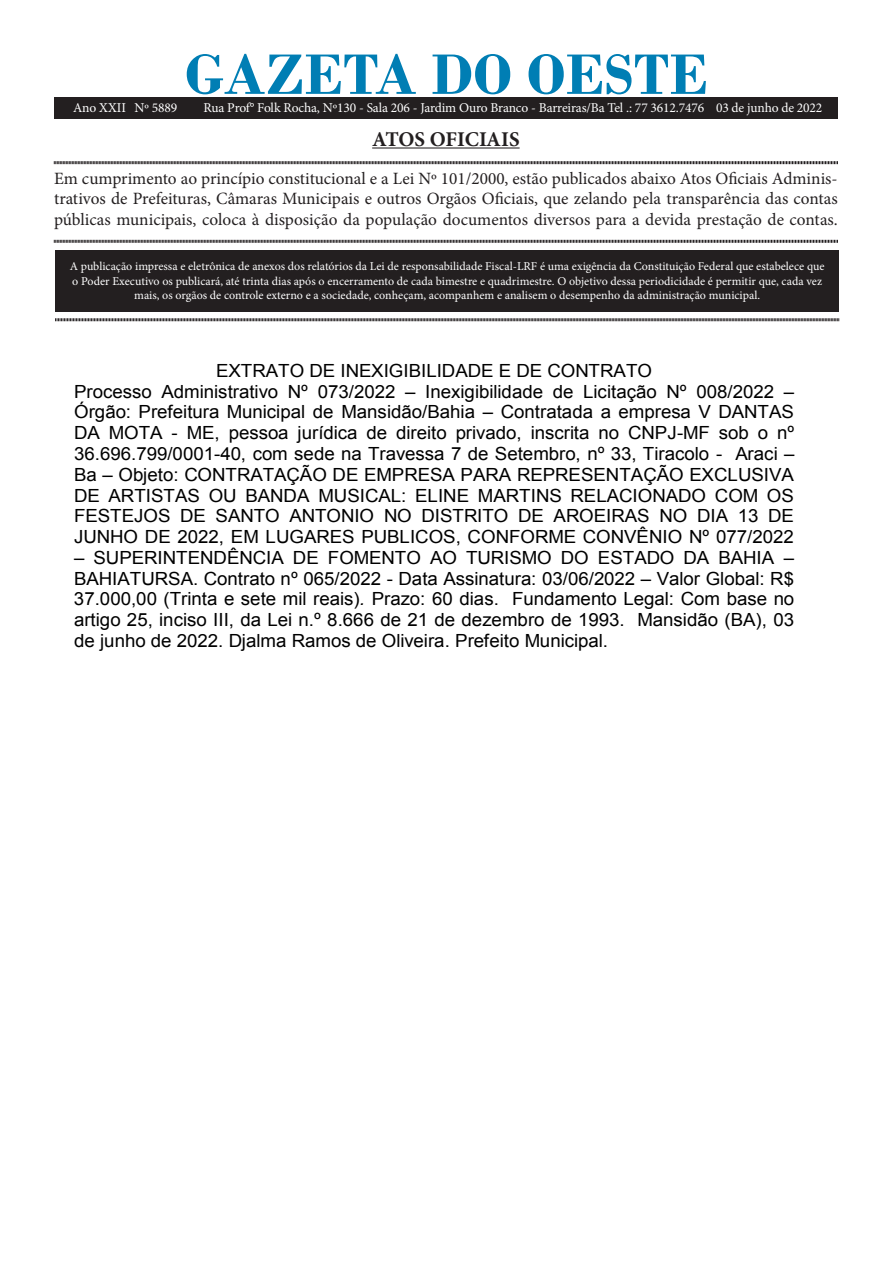
<style>
.page{position:relative;width:893px;height:1263px;background:#fff}
.page>*{position:absolute;margin:0;border:0;box-sizing:border-box;transform-origin:0 0}
.t1{font:700 60px "Bodoni";color:#007eb4}
.t2{font:700 21px "Minion Pro";letter-spacing:-.005em;color:#231f20}
.t3{font:18.15px/20.7px "Arial";color:#000;text-align:center}
.t4{font:17.25px/20.7px "Minion Pro";color:#231f20;text-align:justify}
.t5{font:13.5px "Minion Pro";letter-spacing:-.01em;color:#fff}
.t6{font:12px/14.4px "Minion Pro";color:#fff;text-align:center}
.s1{font-style:inherit}
.s2{font-style:italic}
</style>
<div class="page">
<div style="left:55px;top:250px;width:784px;height:61px;background:#231f20"></div>
<hr style="left:372px;top:147px;width:148px;height:2px;background:#231f20">
<svg style="left:54px;top:161px;width:784px;height:4px;background:#908e8e"></svg>
<svg style="left:54px;top:239px;width:784px;height:4px;background:#908e8e"></svg>
<svg style="left:55px;top:318px;width:784px;height:4px;background:#908e8e"></svg>
<div style="left:54px;top:98px;width:784px;height:20px;background:#231f20"></div>
<p class="t1" style="left:185px;top:39px;width:525px">GAZETA DO OESTE</p>
<p class="t2" style="left:372px;top:124px;width:149px">ATOS OFICIAIS</p>
<p class="t4" style="left:54px;top:168px;width:785px">Em cumprimento ao princípio constitucional e a Lei Nº 101/2000, estão publicados abaixo Atos Oficiais Adminis&shy;trativos de Prefeituras, Câmaras Municipais e outros Orgãos Oficiais, que zelando pela transparência das contas públicas municipais, coloca à disposição da população documentos diversos para a devida prestação de contas.</p>
<p class="t6" style="left:70px;top:259px;width:756px">A publicação impressa e eletrônica de anexos dos relatórios da Lei de responsabilidade Fiscal-LRF é uma exigência da Constituição Federal que estabelece que o Poder Executivo os publicará, até trinta dias após o encerramento de cada bimestre e quadrimestre. O objetivo dessa periodicidade é permitir que, cada vez mais, os orgãos de controle externo e a sociedade, conheçam, acompanhem e analisem o desempenho da administração municipal.</p>
<p class="t5" style="left:73px;top:98px;width:106px">Ano XXII Nº 5889</p>
<p class="t5" style="left:204px;top:98px;width:620px">Rua Prof° Folk Rocha, Nº130 - Sala 206 - Jardim Ouro Branco - Barreiras/Ba Tel .: 77 3612.7476 03 de junho de 2022</p>
<p class="t3" style="left:74px;top:360px;width:722px">EXTRATO DE INEXIGIBILIDADE E DE CONTRATO<br>Processo Administrativo Nº 073/2022 <span class="s1">–</span> Inexigibilidade de Licitação Nº 008/2022 <span class="s1">– </span>Órgão: Prefeitura Municipal de Mansidão/Bahia <span class="s1">–</span> Contratada a empresa V DANTAS DA MOTA - ME, pessoa jurídica de direito privado, inscrita no CNPJ-MF sob o nº 36.696.799/0001-40, com sede na Travessa 7 de Setembro, nº 33, Tiracolo - Araci <span class="s1">– </span>Ba <span class="s1">–</span> Objeto: CONTRATAÇÃO DE EMPRESA PARA REPRESENTAÇÃO EXCLUSIVA DE ARTISTAS OU BANDA MUSICAL: ELINE MARTINS RELACIONADO COM OS FESTEJOS DE SANTO ANTONIO NO DISTRITO DE AROEIRAS NO DIA 13 DE JUNHO DE 2022, EM LUGARES PUBLICOS, CONFORME CONVÊNIO Nº 077/2022</p>
<p class="t3" style="left:74px;top:547px;width:722px;text-align:justify"><span class="s1">–</span> SUPERINTENDÊNCIA DE FOMENTO AO TURISMO DO ESTADO DA BAHIA <span class="s1">– </span>BAHIATURSA. Contrato nº 065/2022 - Data Assinatura: 03/06/2022 <span class="s1">–</span> Valor Global: R$ 37.000,00 (Trinta e sete mil reais)<span class="s2">.</span> Prazo: 60 dias. Fundamento Legal: Com base no artigo 25, inciso III, da Lei n.º 8.666 de 21 de dezembro de 1993. Mansidão (BA), 03 de junho de 2022. Djalma Ramos de Oliveira. Prefeito Municipal.</p>
</div>
